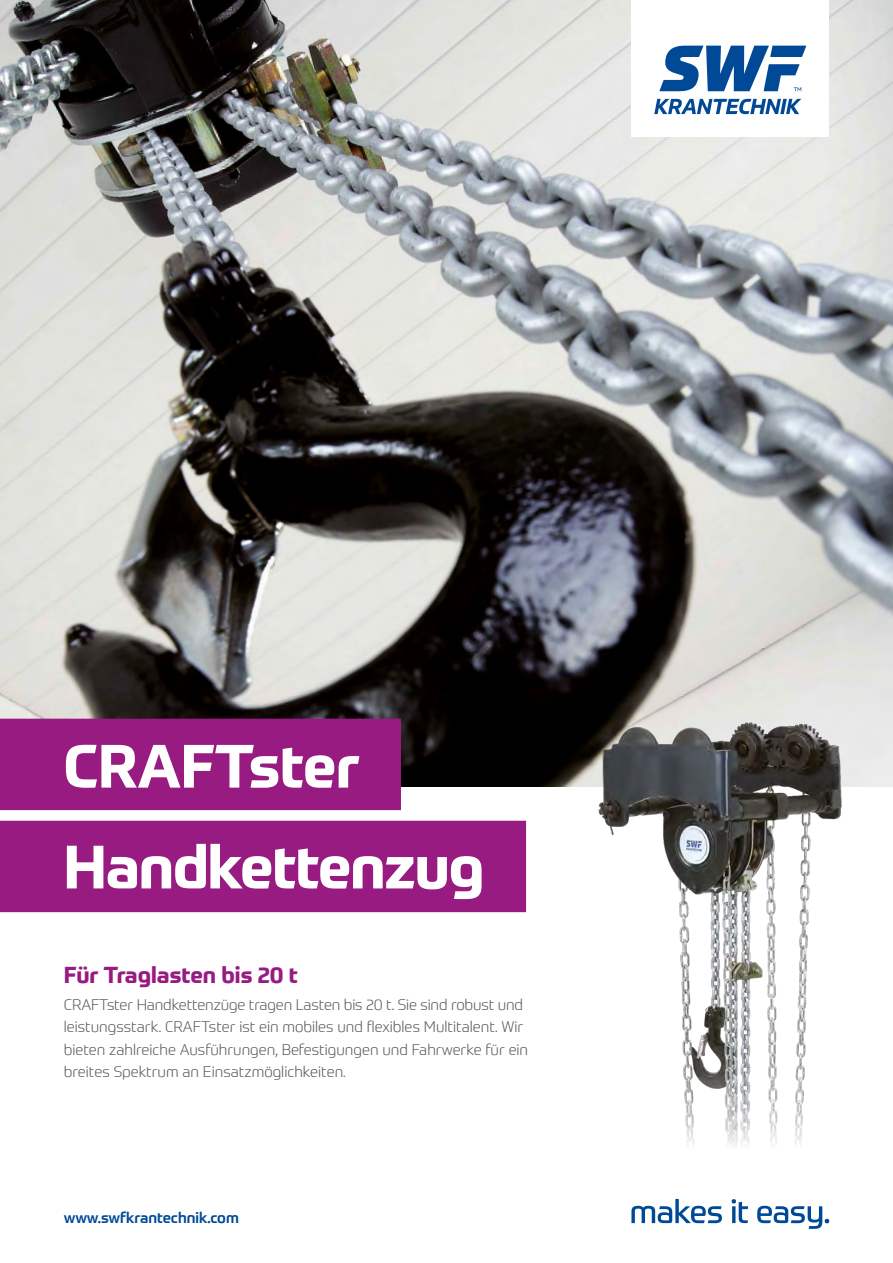
<style>
.page{position:relative;width:893px;height:1263px;background:#fff}
.page>*{position:absolute;margin:0;border:0;box-sizing:border-box;transform-origin:0 0}
.t1{font:700 60px "Prometo";letter-spacing:-.02em;color:#fff}
.t2{font:700 22.5px "Prometo";color:#971b81}
.t3{font:300 15px/22.5px "Prometo";color:#575756}
.t4{font:500 15px "Prometo";color:#004996}
</style>
<div class="page">
<img style="left:0;top:0;width:893px;height:787px">
<div style="left:0;top:821px;width:526px;height:91px;background:#971b81"></div>
<div style="left:0;top:719px;width:401px;height:91px;background:#971b81"></div>
<img style="left:595px;top:689px;width:265px;height:458px">
<svg style="left:631px;top:1199px;width:91px;height:24px"></svg>
<svg style="left:732px;top:1199px;width:16px;height:24px"></svg>
<svg style="left:757px;top:1206px;width:72px;height:23px"></svg>
<div style="left:631px;top:0;width:198px;height:137px;background:#fff"></div>
<svg style="left:654px;top:46px;width:152px;height:68px"></svg>
<h1 class="t1" style="left:63px;top:729px;width:297px">CRAFTster</h1>
<h1 class="t1" style="left:63px;top:829px;width:423px">Handkettenzug</h1>
<h2 class="t2" style="left:64px;top:961px;width:236px">Für Traglasten bis 20 t</h2>
<p class="t3" style="left:64px;top:993px;width:466px">CRAFTster Handkettenzüge tragen Lasten bis 20 t. Sie sind robust und leistungsstark. CRAFTster ist ein mobiles und flexibles Multitalent. Wir bieten zahlreiche Ausführungen, Befestigungen und Fahrwerke für ein breites Spektrum an Einsatzmöglichkeiten.</p>
<p class="t4" style="left:64px;top:1208px;width:177px">www.swfkrantechnik.com</p>
</div>
